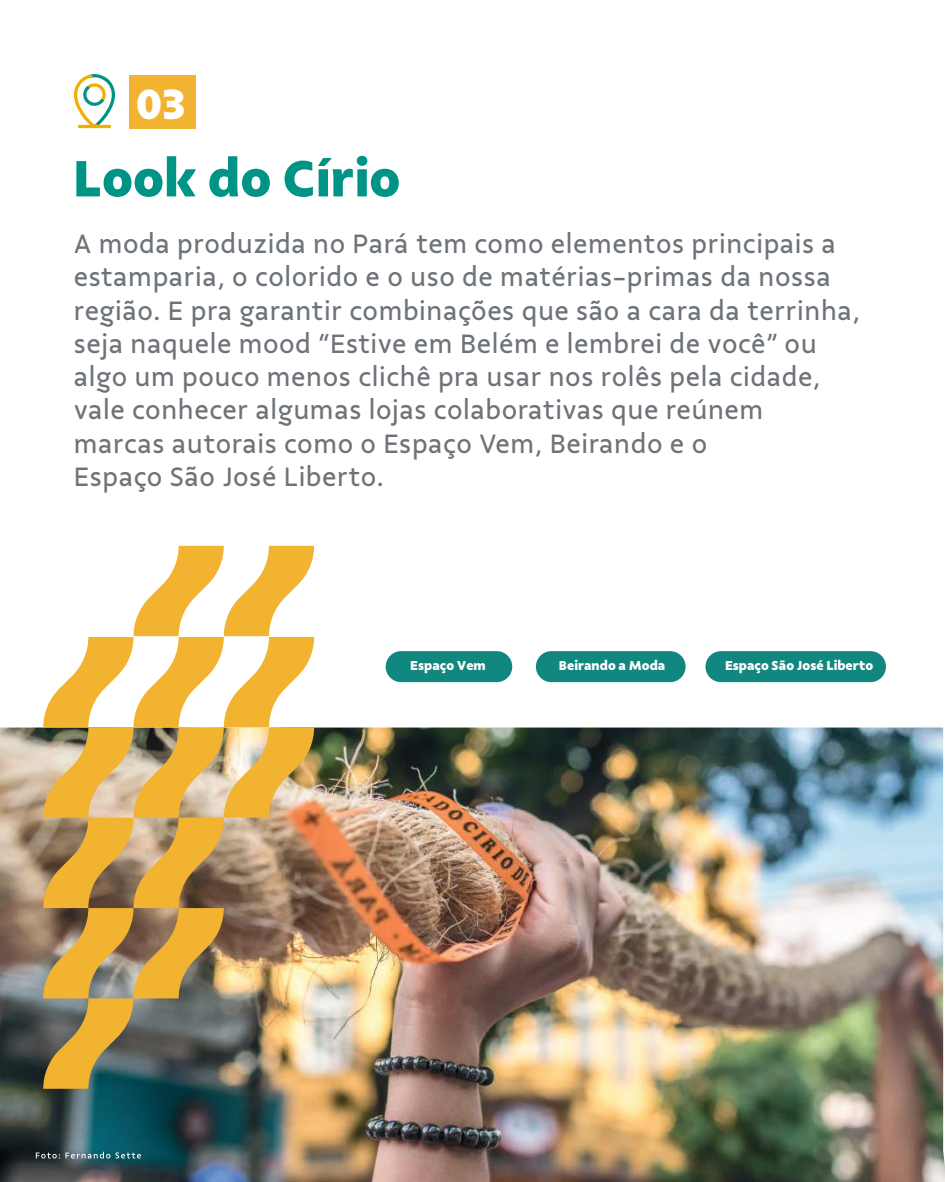
<style>
.page{position:relative;width:945px;height:1182px;background:#fff}
.page>*{position:absolute;margin:0;border:0;box-sizing:border-box;transform-origin:0 0}
.t1{font:800 54.25px "Vale Sans";color:#009487}
.t2{font:800 44.62px "Vale Sans";color:#fff}
.t3{font:28px/33.2px "Vale Sans";letter-spacing:.02em;color:#6d7378}
.t4{font:800 13.65px "Vale Sans";color:#fff}
</style>
<div class="page">
<div style="left:129px;top:75px;width:66px;height:54px;background:#f1b330"></div>
<svg style="left:74px;top:74px;width:41px;height:53px"></svg>
<hr style="left:78px;top:125px;width:33px;height:3px;background:#f0b002;border-radius:2px">
<img style="left:0;top:727px;width:945px;height:454px">
<img style="left:43px;top:545px;width:271px;height:543px">
<div style="left:386px;top:651px;width:126px;height:31px;background:#11877f;border-radius:16px"></div>
<div style="left:536px;top:651px;width:150px;height:31px;background:#11877f;border-radius:16px"></div>
<div style="left:705px;top:651px;width:181px;height:31px;background:#11877f;border-radius:16px"></div>
<svg style="left:36px;top:1151px;width:105px;height:7px"></svg>
<h2 class="t2" style="left:136px;top:76px;width:51px">03</h2>
<h1 class="t1" style="left:73px;top:145px;width:329px">Look do Círio</h1>
<p class="t3" style="left:74px;top:227px;width:788px">A moda produzida no Pará tem como elementos principais a estamparia, o colorido e o uso de matérias-primas da nossa região. E pra garantir combinações que são a cara da terrinha, seja naquele mood “Estive em Belém e lembrei de você” ou algo um pouco menos clichê pra usar nos rolês pela cidade, vale conhecer algumas lojas colaborativas que reúnem marcas autorais como o Espaço Vem, Beirando e o<br>Espaço São José Liberto.</p>
<p class="t4" style="left:410px;top:657px;width:77px">Espaço Vem</p>
<p class="t4" style="left:559px;top:657px;width:108px">Beirando a Moda</p>
<p class="t4" style="left:725px;top:657px;width:150px">Espaço São José Liberto</p>
</div>
